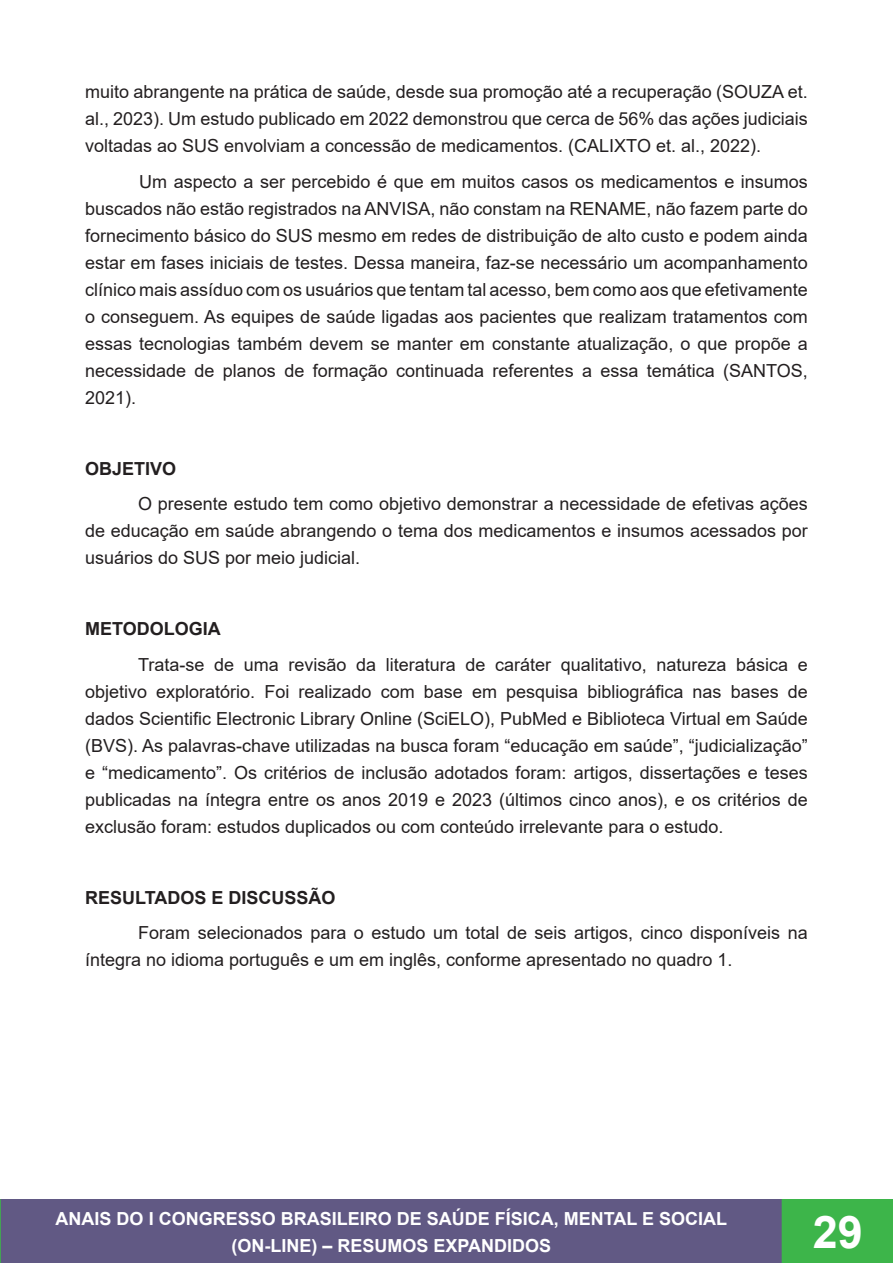
<style>
.page{position:relative;width:893px;height:1263px;background:#fff}
.page>*{position:absolute;margin:0;border:0;box-sizing:border-box;transform-origin:0 0}
.t1{font:700 45px "Arial";color:#fff}
.t2{font:18px/27px "Arial";color:#231f20;text-align:justify}
.t3{font:700 18px/27px "Arial";color:#fff;text-align:center}
.t4{font:700 18px "Arial";color:#231f20}
</style>
<div class="page">
<div style="left:0;top:1200px;width:782px;height:63px;background:#615984"></div>
<div style="left:0;top:1199px;width:783px;height:64px;border:2px solid #615984"></div>
<svg style="left:0;top:1199px;width:1px;height:64px"></svg>
<div style="left:782px;top:1200px;width:111px;height:63px;background:#3db54a"></div>
<div style="left:782px;top:1199px;width:111px;height:64px;border:2px solid #3db54a"></div>
<p class="t2" style="left:85px;top:78px;width:724px">muito abrangente na prática de saúde, desde sua promoção até a recuperação (SOUZA et. al., 2023). Um estudo publicado em 2022 demonstrou que cerca de 56% das ações judiciais voltadas ao SUS envolviam a concessão de medicamentos. (CALIXTO et. al., 2022).</p>
<p class="t2" style="left:85px;top:168px;width:724px;text-indent:54px">Um aspecto a ser percebido é que em muitos casos os medicamentos e insumos buscados não estão registrados na ANVISA, não constam na RENAME, não fazem parte do fornecimento básico do SUS mesmo em redes de distribuição de alto custo e podem ainda estar em fases iniciais de testes. Dessa maneira, faz-se necessário um acompanhamento clínico mais assíduo com os usuários que tentam tal acesso, bem como aos que efetivamente o conseguem. As equipes de saúde ligadas aos pacientes que realizam tratamentos com essas tecnologias também devem se manter em constante atualização, o que propõe a necessidade de planos de formação continuada referentes a essa temática (SANTOS, 2021).</p>
<p class="t4" style="left:85px;top:456px;width:93px">OBJETIVO</p>
<p class="t2" style="left:85px;top:490px;width:724px;text-indent:53px">O presente estudo tem como objetivo demonstrar a necessidade de efetivas ações de educação em saúde abrangendo o tema dos medicamentos e insumos acessados por usuários do SUS por meio judicial.</p>
<p class="t4" style="left:85px;top:616px;width:137px">METODOLOGIA</p>
<p class="t2" style="left:85px;top:651px;width:724px;text-indent:53px">Trata-se de uma revisão da literatura de caráter qualitativo, natureza básica e objetivo exploratório. Foi realizado com base em pesquisa bibliográfica nas bases de dados Scientific Electronic Library Online (SciELO), PubMed e Biblioteca Virtual em Saúde (BVS). As palavras-chave utilizadas na busca foram “educação em saúde”, “judicialização” e “medicamento”. Os critérios de inclusão adotados foram: artigos, dissertações e teses publicadas na íntegra entre os anos 2019 e 2023 (últimos cinco anos), e os critérios de exclusão foram: estudos duplicados ou com conteúdo irrelevante para o estudo.</p>
<p class="t4" style="left:85px;top:885px;width:252px">RESULTADOS E DISCUSSÃO</p>
<p class="t2" style="left:85px;top:919px;width:724px;text-indent:53px">Foram selecionados para o estudo um total de seis artigos, cinco disponíveis na íntegra no idioma português e um em inglês, conforme apresentado no quadro 1.</p>
<p class="t3" style="left:56px;top:1205px;width:673px">ANAIS DO I CONGRESSO BRASILEIRO DE SAÚDE FÍSICA, MENTAL E SOCIAL (ON-LINE) – RESUMOS EXPANDIDOS</p>
<h1 class="t1" style="left:813px;top:1200px;width:52px">29</h1>
</div>
